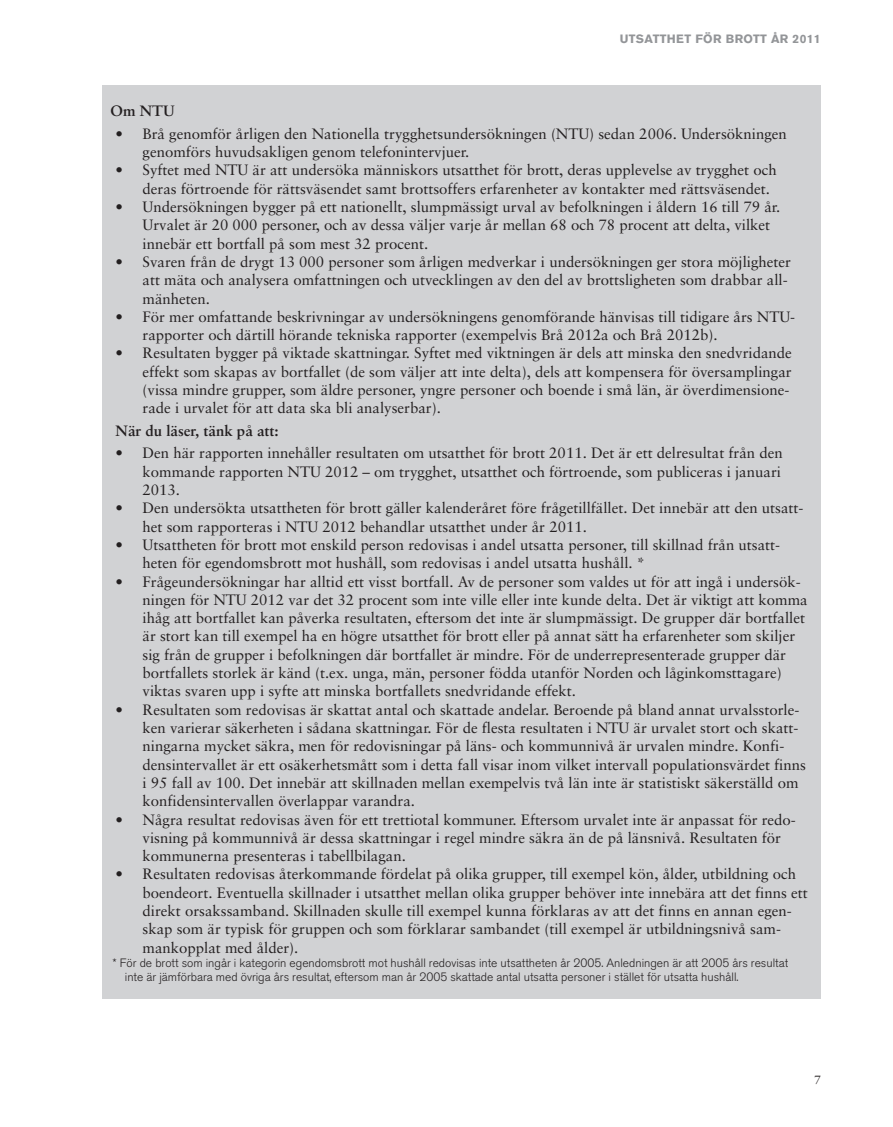
<style>
.page{position:relative;width:893px;height:1127px;background:#fff}
.page>*{position:absolute;margin:0;border:0;box-sizing:border-box;transform-origin:0 0}
.t1{font:15px/18.3px "Sabon LT";color:#231f20}
.t2{font:700 15px "Sabon LT";color:#231f20}
.t3{font:300 12px/14.4px "Akzidenz Grotesk BQ";color:#231f20}
.t4{font:700 12px "Akzidenz Grotesk BQ";letter-spacing:.03em;color:#939598}
.t5{font:12px "Sabon LT";color:#231f20}
</style>
<div class="page">
<div style="left:102px;top:85px;width:719px;height:913px;background:#d1d2d4"></div>
<p class="t4" style="left:620px;top:31px;width:203px">UTSATTHET FÖR BROTT ÅR 2011</p>
<p class="t2" style="left:111px;top:102px;width:66px">Om NTU</p>
<p class="t1" style="left:143px;top:124px;width:646px;text-indent:-27px">• Brå genomför årligen den Nationella trygghetsundersökningen (NTU) sedan 2006. Undersökningen genomförs huvudsakligen genom telefonintervjuer.</p>
<p class="t1" style="left:143px;top:161px;width:636px;text-indent:-27px">• Syftet med NTU är att undersöka människors utsatthet för brott, deras upplevelse av trygghet och deras förtroende för rättsväsendet samt brottsoffers erfarenheter av kontakter med rättsväsendet.</p>
<p class="t1" style="left:143px;top:197px;width:639px;text-indent:-27px">• Undersökningen bygger på ett nationellt, slumpmässigt urval av befolkningen i åldern 16 till 79 år.<br>Urvalet är 20 000 personer, och av dessa väljer varje år mellan 68 och 78 procent att delta, vilket innebär ett bortfall på som mest 32 procent.</p>
<p class="t1" style="left:143px;top:252px;width:650px;text-indent:-27px">• Svaren från de drygt 13 000 personer som årligen medverkar i undersökningen ger stora möjligheter att mäta och analysera omfattningen och utvecklingen av den del av brottsligheten som drabbar all&shy;mänheten.</p>
<p class="t1" style="left:143px;top:307px;width:654px;text-indent:-27px">• För mer omfattande beskrivningar av undersökningens genomförande hänvisas till tidigare års NTU&shy;rapporter och därtill hörande tekniska rapporter (exempelvis Brå 2012a och Brå 2012b).</p>
<p class="t1" style="left:143px;top:344px;width:651px;text-indent:-27px">• Resultaten bygger på viktade skattningar. Syftet med viktningen är dels att minska den snedvridande effekt som skapas av bortfallet (de som väljer att inte delta), dels att kompensera för översamplingar (vissa mindre grupper, som äldre personer, yngre personer och boende i små län, är överdimensione&shy;rade i urvalet för att data ska bli analyserbar).</p>
<p class="t2" style="left:116px;top:421px;width:165px">När du läser, tänk på att:</p>
<p class="t1" style="left:143px;top:444px;width:642px;text-align:justify;text-indent:-27px">• Den här rapporten innehåller resultaten om utsatthet för brott 2011. Det är ett delresultat från den kommande rapporten NTU 2012 – om trygghet, utsatthet och förtroende, som publiceras i januari 2013.</p>
<p class="t1" style="left:143px;top:499px;width:662px;text-indent:-27px">• Den undersökta utsattheten för brott gäller kalenderåret före frågetillfället. Det innebär att den utsatt&shy;het som rapporteras i NTU 2012 behandlar utsatthet under år 2011.</p>
<p class="t1" style="left:143px;top:535px;width:638px;text-indent:-27px">• Utsattheten för brott mot enskild person redovisas i andel utsatta personer, till skillnad från utsatt&shy;heten för egendomsbrott mot hushåll, som redovisas i andel utsatta hushåll. *</p>
<p class="t1" style="left:143px;top:572px;width:667px;text-indent:-27px">• Frågeundersökningar har alltid ett visst bortfall. Av de personer som valdes ut för att ingå i undersök&shy;ningen för NTU 2012 var det 32 procent som inte ville eller inte kunde delta. Det är viktigt att komma ihåg att bortfallet kan påverka resultaten, eftersom det inte är slumpmässigt. De grupper där bortfallet är stort kan till exempel ha en högre utsatthet för brott eller på annat sätt ha erfarenheter som skiljer sig från de grupper i befolkningen där bortfallet är mindre. För de underrepresenterade grupper där bortfallets storlek är känd (t.ex. unga, män, personer födda utanför Norden och låginkomsttagare) viktas svaren upp i syfte att minska bortfallets snedvridande effekt.</p>
<p class="t1" style="left:143px;top:700px;width:665px;text-indent:-27px">• Resultaten som redovisas är skattat antal och skattade andelar. Beroende på bland annat urvalsstorle&shy;ken varierar säkerheten i sådana skattningar. För de flesta resultaten i NTU är urvalet stort och skatt&shy;ningarna mycket säkra, men för redovisningar på läns- och kommunnivå är urvalen mindre. Konfi&shy;densintervallet är ett osäkerhetsmått som i detta fall visar inom vilket intervall populationsvärdet finns i 95 fall av 100. Det innebär att skillnaden mellan exempelvis två län inte är statistiskt säkerställd om konfidensintervallen överlappar varandra.</p>
<p class="t1" style="left:143px;top:810px;width:655px;text-indent:-27px">• Några resultat redovisas även för ett trettiotal kommuner. Eftersom urvalet inte är anpassat för redo&shy;visning på kommunnivå är dessa skattningar i regel mindre säkra än de på länsnivå. Resultaten för kommunerna presenteras i tabellbilagan.</p>
<p class="t1" style="left:143px;top:865px;width:667px;text-indent:-27px">• Resultaten redovisas återkommande fördelat på olika grupper, till exempel kön, ålder, utbildning och boendeort. Eventuella skillnader i utsatthet mellan olika grupper behöver inte innebära att det finns ett direkt orsakssamband. Skillnaden skulle till exempel kunna förklaras av att det finns en annan egen&shy;skap som är typisk för gruppen och som förklarar sambandet (till exempel är utbildningsnivå sam&shy;mankopplat med ålder).</p>
<p class="t3" style="left:125px;top:956px;width:665px;text-indent:-12px">* För de brott som ingår i kategorin egendomsbrott mot hushåll redovisas inte utsattheten år 2005. Anledningen är att 2005 års resultat inte är jämförbara med övriga års resultat, eftersom man år 2005 skattade antal utsatta personer i stället för utsatta hushåll.</p>
<p class="t5" style="left:814px;top:1073px;width:8px">7</p>
</div>
